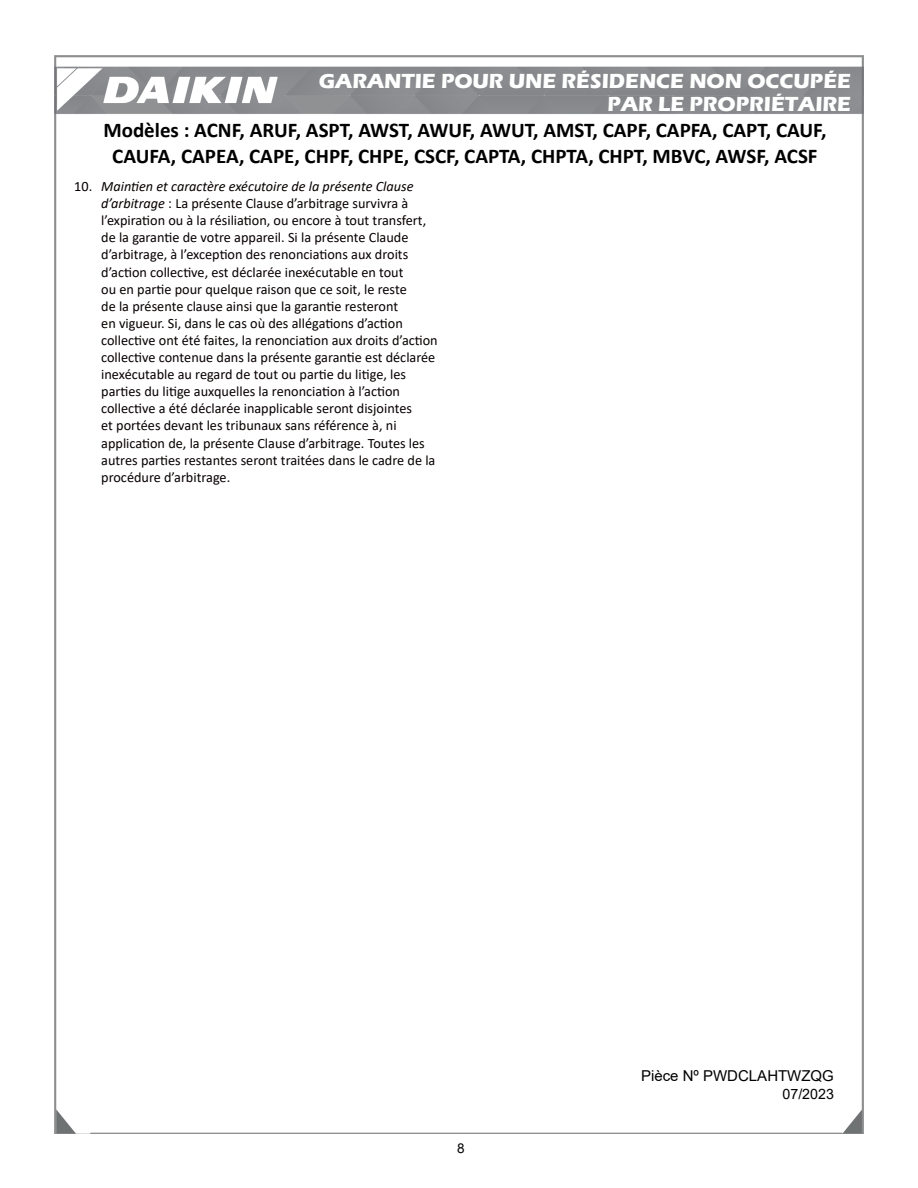
<style>
.page{position:relative;width:918px;height:1188px;background:#fff}
.page>*{position:absolute;margin:0;border:0;box-sizing:border-box;transform-origin:0 0}
.t1{font:700 21px/25.2px "Calibri";color:#000;text-align:center}
.P_-_Paragraph_Style1{font:700 21px/22.5px "Eras ITC";color:#fff;text-align:right}
.t2{font:15px "Arial";color:#000}
.P_-_Paragraph_Style1-2{font:14.25px/17.1px "Calibri";color:#080000}
.t3{font:14.25px "Arial";color:#000}
.t4{font:13.5px "Arial";color:#000}
.s1{font-style:italic}
</style>
<div class="page">
<img style="left:55px;top:56px;width:809px;height:1078px">
<p class="P_-_Paragraph_Style1" style="left:319px;top:70px;width:534px">GARANTIE POUR UNE RÉSIDENCE NON OCCUPÉE<br>PAR LE PROPRIÉTAIRE</p>
<h1 class="t1" style="left:103px;top:118px;width:725px">Modèles : ACNF, ARUF, ASPT, AWST, AWUF, AWUT, AMST, CAPF, CAPFA, CAPT, CAUF,<br>CAUFA, CAPEA, CAPE, CHPF, CHPE, CSCF, CAPTA, CHPTA, CHPT, MBVC, AWSF, ACSF</h1>
<p class="P_-_Paragraph_Style1-2" style="left:101px;top:177px;width:338px;text-indent:-27px">10. <span class="s1">Maintien et caractère exécutoire de la présente Clause d’arbitrage</span> : La présente Clause d’arbitrage survivra à l’expiration ou à la résiliation, ou encore à tout transfert, de la garantie de votre appareil. Si la présente Claude d’arbitrage, à l’exception des renonciations aux droits d’action collective, est déclarée inexécutable en tout<br>ou en partie pour quelque raison que ce soit, le reste<br>de la présente clause ainsi que la garantie resteront<br>en vigueur. Si, dans le cas où des allégations d’action collective ont été faites, la renonciation aux droits d’action collective contenue dans la présente garantie est déclarée inexécutable au regard de tout ou partie du litige, les parties du litige auxquelles la renonciation à l’action collective a été déclarée inapplicable seront disjointes<br>et portées devant les tribunaux sans référence à, ni application de, la présente Clause d’arbitrage. Toutes les autres parties restantes seront traitées dans le cadre de la procédure d’arbitrage.</p>
<p class="t4" style="left:457px;top:1139px;width:9px">8</p>
<p class="t2" style="left:641px;top:1066px;width:194px">Pièce Nº PWDCLAHTWZQG</p>
<p class="t3" style="left:782px;top:1084px;width:53px">07/2023</p>
</div>
